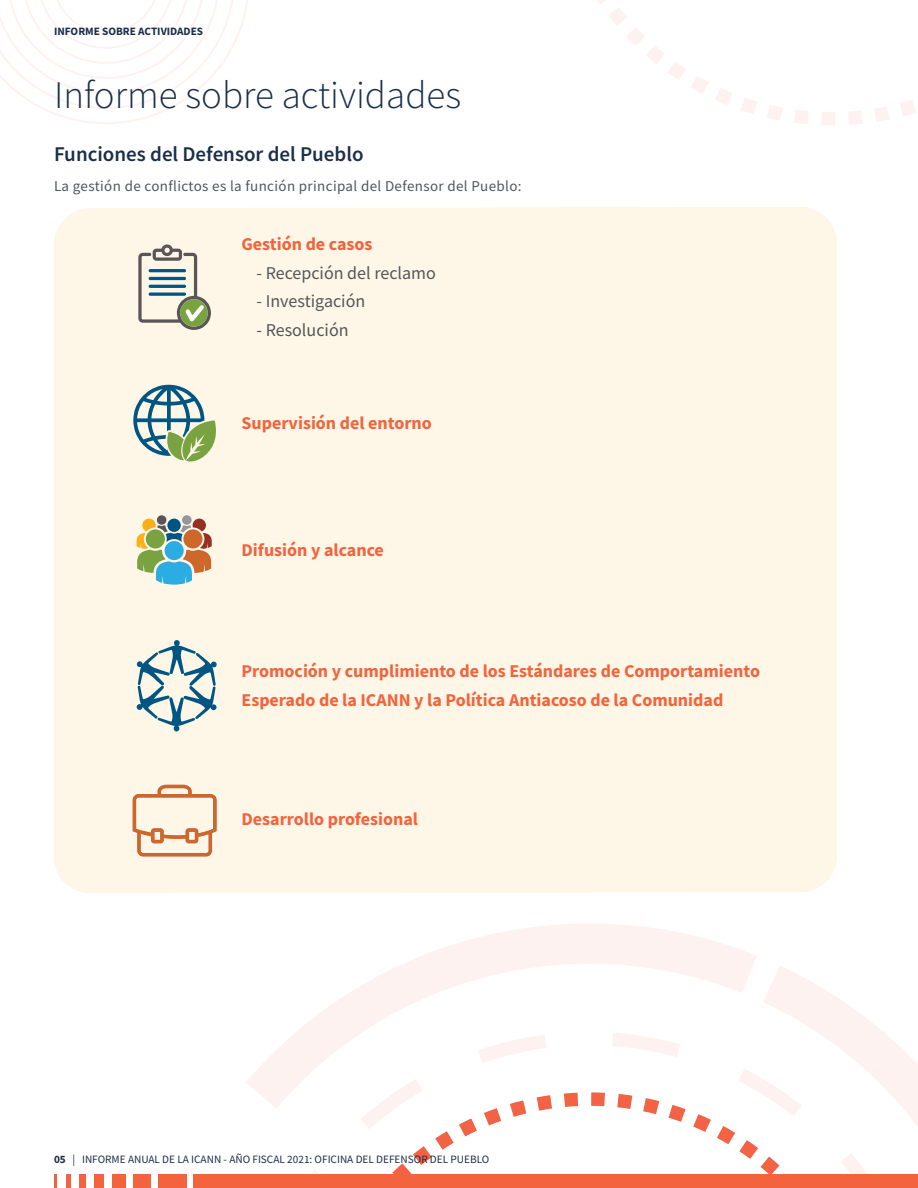
<style>
.page{position:relative;width:918px;height:1188px;background:#fff}
.page>*{position:absolute;margin:0;border:0;box-sizing:border-box;transform-origin:0 0}
._2021_TITLE{font:39px "Source Sans Variable";color:#1b2f49}
._2021_subhead-DARK_B{font:600 21px "Source Sans Pro";color:#1b2f49}
.txt{font:700 18px/28.5px "Source Sans Pro";color:#f2633e}
.txt-2{font:18px "Source Sans Pro";color:#53565a}
._2020_HIGHLIGHTS_SUB{font:15px "Source Sans Pro";letter-spacing:.025em;color:#53565a}
.t1{font:11.25px "Source Sans Pro";color:#1b2f49}
.t2{font:11.25px "Source Sans Variable";color:#1b2f49}
.s1{font-family:"Source Sans Variable"}
</style>
<div class="page">
<svg style="left:484px;top:1109px;width:17px;height:16px"></svg>
<svg style="left:511px;top:1109px;width:15px;height:8px"></svg>
<svg style="left:538px;top:1109px;width:10px;height:2px"></svg>
<svg style="left:643px;top:1109px;width:15px;height:5px"></svg>
<svg style="left:669px;top:1109px;width:17px;height:13px"></svg>
<svg style="left:693px;top:1114px;width:18px;height:18px"></svg>
<svg style="left:361px;top:1109px;width:116px;height:65px"></svg>
<svg style="left:312px;top:1170px;width:7px;height:4px"></svg>
<svg style="left:246px;top:924px;width:510px;height:185px"></svg>
<svg style="left:717px;top:966px;width:201px;height:208px"></svg>
<svg style="left:598px;top:0;width:110px;height:94px"></svg>
<svg style="left:715px;top:88px;width:17px;height:17px"></svg>
<svg style="left:741px;top:98px;width:16px;height:16px"></svg>
<svg style="left:900px;top:100px;width:16px;height:16px"></svg>
<svg style="left:767px;top:105px;width:15px;height:15px"></svg>
<svg style="left:874px;top:107px;width:15px;height:15px"></svg>
<svg style="left:794px;top:110px;width:14px;height:14px"></svg>
<svg style="left:848px;top:111px;width:14px;height:14px"></svg>
<svg style="left:821px;top:112px;width:14px;height:13px"></svg>
<svg style="left:0;top:0;width:248px;height:124px"></svg>
<div style="left:133px;top:1174px;width:18px;height:14px;background:#f2633e"></div>
<div style="left:158px;top:1174px;width:29px;height:14px;background:#f2633e"></div>
<div style="left:193px;top:1174px;width:725px;height:14px;background:#f2633e"></div>
<div style="left:112px;top:1174px;width:14px;height:14px;background:#f2633e"></div>
<div style="left:94px;top:1174px;width:10px;height:14px;background:#f2633e"></div>
<div style="left:79px;top:1174px;width:7px;height:14px;background:#f2633e"></div>
<hr style="left:66px;top:1174px;width:4px;height:14px;background:#f2633e">
<hr style="left:54px;top:1174px;width:3px;height:14px;background:#f2633e">
<div style="left:54px;top:207px;width:783px;height:686px;background:#fef7e7"></div>
<svg style="left:132px;top:784px;width:86px;height:73px;background:#f1d2b8"></svg>
<svg style="left:182px;top:515px;width:10px;height:10px"></svg>
<div style="left:157px;top:515px;width:9px;height:10px;background:#5b5559;border-radius:50%"></div>
<svg style="left:137px;top:519px;width:75px;height:66px;background:#9fb19c"></svg>
<div style="left:183px;top:529px;width:20px;height:19px;background:#cd672a;border-radius:50%"></div>
<svg style="left:133px;top:385px;width:83px;height:77px;background:#a4beae"></svg>
<svg style="left:138px;top:244px;width:73px;height:86px;background:#c3c7b9"></svg>
<svg style="left:137px;top:640px;width:80px;height:91px;background:#b7c9ca"></svg>
<p class="t2" style="left:54px;top:25px;width:151px">INFORME SOBRE ACTIVIDADES</p>
<p class="_2021_TITLE" style="left:54px;top:71px;width:409px">Informe sobre actividades</p>
<p class="_2021_subhead-DARK_B" style="left:54px;top:140px;width:311px">Funciones del Defensor del Pueblo</p>
<p class="_2020_HIGHLIGHTS_SUB" style="left:54px;top:177px;width:469px">La gestión de conflictos es la función principal del Defensor del Pueblo:</p>
<p class="txt" style="left:242px;top:230px;width:132px">Gestión de casos</p>
<p class="txt-2" style="left:256px;top:261px;width:181px">- Recepción del reclamo</p>
<p class="txt-2" style="left:256px;top:290px;width:110px">- Investigación</p>
<p class="txt-2" style="left:256px;top:318px;width:94px">- Resolución</p>
<p class="txt" style="left:242px;top:409px;width:192px">Supervisión del entorno</p>
<p class="txt" style="left:242px;top:536px;width:144px">Difusión y alcance</p>
<p class="txt" style="left:242px;top:657px;width:520px">Promoción y cumplimiento de los Estándares de Comportamiento<br>Esperado de la ICANN y la Política Antiacoso de la Comunidad</p>
<p class="txt" style="left:242px;top:805px;width:178px">Desarrollo profesional</p>
<p class="t1" style="left:54px;top:1152px;width:437px"><span class="s1">05</span> | INFORME ANUAL DE LA ICANN - AÑO FISCAL 2021: OFICINA DEL DEFENSOR DEL PUEBLO</p>
</div>
